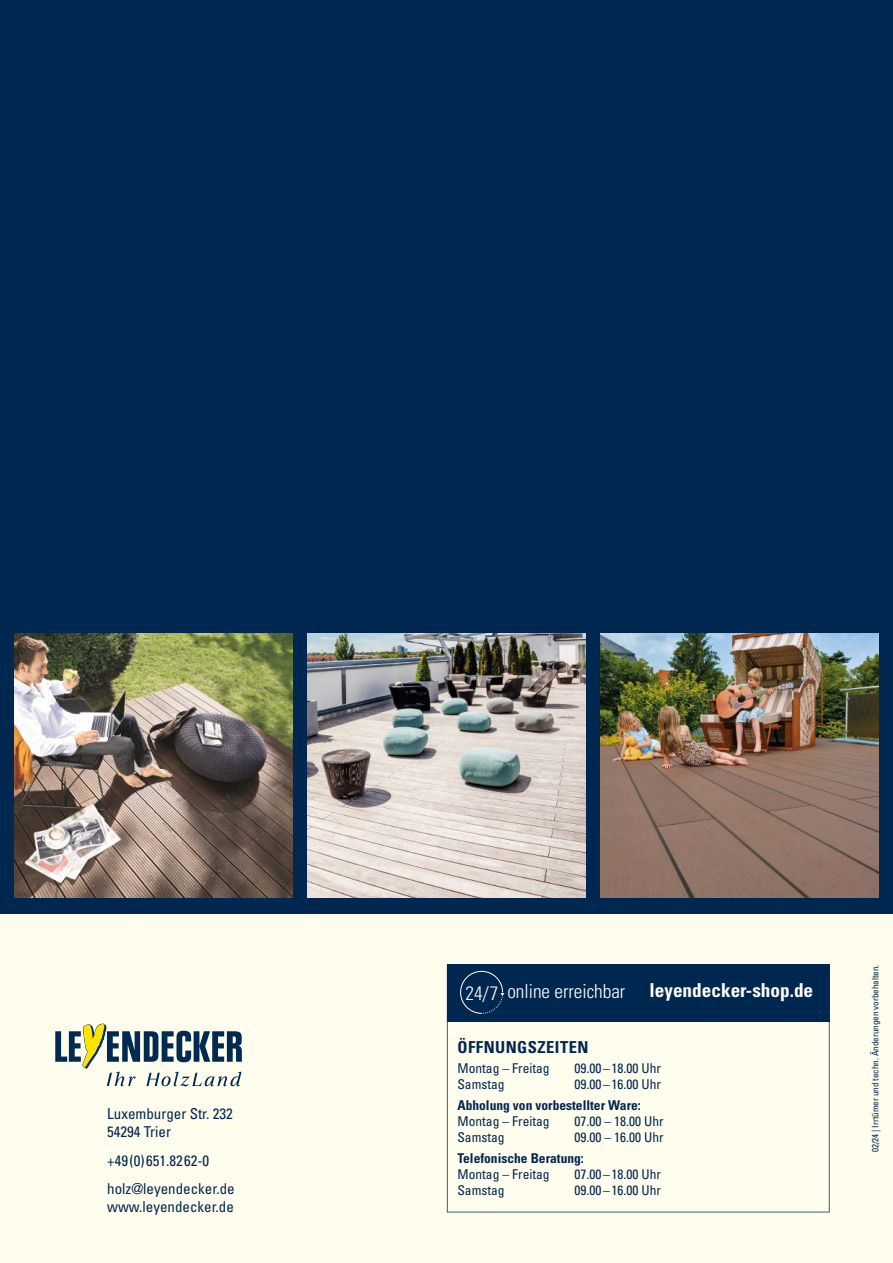
<style>
.page{position:relative;width:893px;height:1263px;background:#fff}
.page>*{position:absolute;margin:0;border:0;box-sizing:border-box;transform-origin:0 0}
.t1{font:300 condensed 19.35px "Univers LT Std";color:#fff}
.t2{font:700 condensed 19.2px "Univers LT Std";color:#fff}
.t3{font:700 condensed 16.5px "Univers LT Std";letter-spacing:.03em;color:#002750}
.t4{font:condensed 15px/18px "Univers LT Std";color:#002750}
.t5{font:condensed 13.5px "Univers LT Std";color:#002750}
.t6{font:700 condensed 13.5px "Univers LT Std";color:#002750}
.t7{font:condensed 9px "Univers LT Std";color:#002750}
</style>
<div class="page">
<div style="left:0;top:0;width:893px;height:914px;background:#002750"></div>
<div style="left:0;top:914px;width:893px;height:349px;background:#fffded"></div>
<svg style="left:55px;top:1023px;width:187px;height:63px"></svg>
<img style="left:14px;top:634px;width:279px;height:263px">
<img style="left:307px;top:634px;width:279px;height:263px">
<img style="left:600px;top:634px;width:278px;height:263px">
<svg style="left:447px;top:1022px;width:383px;height:190px"></svg>
<div style="left:447px;top:964px;width:383px;height:58px;background:#002750"></div>
<p class="t4" style="left:107px;top:1105px;width:127px">Luxemburger Str. 232<br>54294 Trier</p>
<p class="t4" style="left:107px;top:1146px;width:129px;line-height:28.5px">+49(0)651.8262-0 holz@leyendecker.de</p>
<p class="t4" style="left:107px;top:1198px;width:128px">www.leyendecker.de</p>
<h1 class="t1" style="left:465px;top:979px;width:161px">24/7 online erreichbar</h1>
<h2 class="t2" style="left:649px;top:979px;width:165px">leyendecker-shop.de</h2>
<p class="t3" style="left:457px;top:1037px;width:133px">ÖFFNUNGSZEITEN</p>
<p class="t5" style="left:457px;top:1060px;width:94px">Montag – Freitag</p>
<p class="t5" style="left:574px;top:1060px;width:88px">09.00 – 18.00 Uhr</p>
<p class="t5" style="left:457px;top:1076px;width:49px">Samstag</p>
<p class="t5" style="left:574px;top:1076px;width:88px">09.00 – 16.00 Uhr</p>
<p class="t6" style="left:457px;top:1097px;width:185px">Abholung von vorbestellter Ware:</p>
<p class="t5" style="left:457px;top:1113px;width:94px">Montag – Freitag</p>
<p class="t5" style="left:574px;top:1113px;width:91px">07.00 – 18.00 Uhr</p>
<p class="t5" style="left:457px;top:1129px;width:49px">Samstag</p>
<p class="t5" style="left:574px;top:1129px;width:91px">09.00 – 16.00 Uhr</p>
<p class="t6" style="left:457px;top:1150px;width:128px">Telefonische Beratung:</p>
<p class="t5" style="left:457px;top:1165px;width:94px">Montag – Freitag</p>
<p class="t5" style="left:574px;top:1165px;width:88px">07.00 – 18.00 Uhr</p>
<p class="t5" style="left:457px;top:1182px;width:49px">Samstag</p>
<p class="t5" style="left:574px;top:1182px;width:88px">09.00 – 16.00 Uhr</p>
<p class="t7" style="left:870px;top:1152px;width:189px;rotate:-90deg">02/24 | Irrtümer und techn. Änderungen vorbehalten.</p>
</div>
